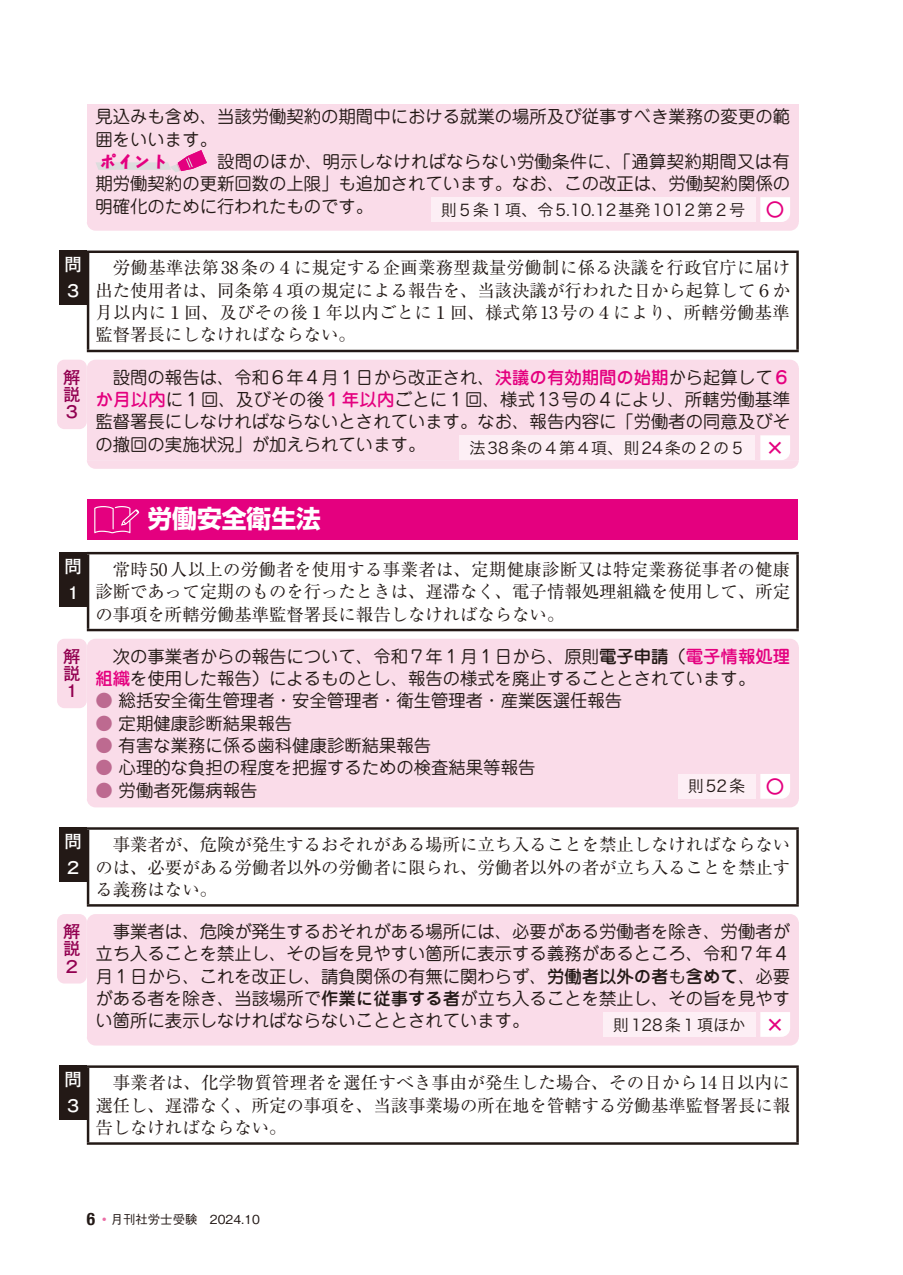
<style>
.page{position:relative;width:903px;height:1275px;background:#fff}
.page>*{position:absolute;margin:0;border:0;box-sizing:border-box;transform-origin:0 0}
.t1{font:700 24.85px "Shin Go Pro";color:#fff}
.t2{font:17.32px/22.4px "Jun 201 Pro";color:#231916;text-align:justify}
.t3{font:17.32px/22.4px "Ryumin Pro";color:#231916;text-align:justify}
.t4{font:700 17.32px/17.2px "Futo Go B101 Pro";color:#920050;text-align:justify}
.t5{font:700 17.32px/25.7px "Futo Go B101 Pro";color:#fff}
.t6{font:17.32px "DF Kaku Pop Std W9";color:#e4007f}
.t7{font:16.1px "Hira Kaku Pro W3";color:#231916}
.t8{font:500 12.42px "Gothic BBB Pro";color:#231916}
.s1{font-family:"Futo Go B101 Pro";font-weight:700;font-size:19.78px;color:#e4007f}
.s2{font-family:"Jun 34 Pro";font-weight:500;color:#e4007f}
.s3{font-family:"Jun 34 Pro";font-weight:500}
.s4{color:#bd6a90}
.s5{font-family:"Helvetica Neue";font-weight:700;font-stretch:condensed;font-size:17.32px}
.s6{color:#eb6ea6}
</style>
<div class="page">
<div style="left:87px;top:104px;width:712px;height:118px;background:#fadce9"></div>
<hr style="left:87px;top:251px;width:712px;height:2px;background:#231916">
<hr style="left:87px;top:253px;width:2px;height:97px;background:#231916">
<hr style="left:796px;top:253px;width:3px;height:97px;background:#231916">
<hr style="left:87px;top:350px;width:712px;height:2px;background:#231916">
<div style="left:87px;top:368px;width:712px;height:92px;background:#fadce9"></div>
<div style="left:87px;top:360px;width:712px;height:8px;background:#fadce9"></div>
<div style="left:87px;top:499px;width:711px;height:40px;background:#e4007f"></div>
<svg style="left:94px;top:506px;width:45px;height:27px"></svg>
<hr style="left:87px;top:552px;width:712px;height:2px;background:#231916">
<hr style="left:87px;top:554px;width:2px;height:75px;background:#231916">
<hr style="left:796px;top:554px;width:3px;height:75px;background:#231916">
<hr style="left:87px;top:629px;width:712px;height:2px;background:#231916">
<div style="left:87px;top:647px;width:712px;height:152px;background:#fadce9"></div>
<div style="left:87px;top:639px;width:712px;height:8px;background:#fadce9"></div>
<hr style="left:87px;top:827px;width:712px;height:3px;background:#231916">
<hr style="left:87px;top:830px;width:2px;height:74px;background:#231916">
<hr style="left:796px;top:830px;width:3px;height:74px;background:#231916">
<hr style="left:87px;top:904px;width:712px;height:3px;background:#231916">
<div style="left:87px;top:923px;width:712px;height:114px;background:#fadce9"></div>
<div style="left:87px;top:914px;width:712px;height:9px;background:#fadce9"></div>
<hr style="left:87px;top:1065px;width:712px;height:3px;background:#231916">
<hr style="left:87px;top:1068px;width:2px;height:74px;background:#231916">
<hr style="left:796px;top:1068px;width:3px;height:74px;background:#231916">
<hr style="left:87px;top:1142px;width:712px;height:3px;background:#231916">
<svg style="left:96px;top:150px;width:111px;height:22px"></svg>
<svg style="left:87px;top:197px;width:712px;height:34px"></svg>
<div style="left:431px;top:197px;width:324px;height:25px;background:#fdeff5"></div>
<div style="left:60px;top:251px;width:27px;height:54px;background:#231916"></div>
<div style="left:57px;top:360px;width:30px;height:69px;background:#fadce9;border-radius:7px"></div>
<svg style="left:87px;top:435px;width:712px;height:34px"></svg>
<div style="left:459px;top:435px;width:296px;height:25px;background:#fdeff5"></div>
<div style="left:60px;top:552px;width:27px;height:54px;background:#231916"></div>
<div style="left:57px;top:639px;width:30px;height:69px;background:#fadce9;border-radius:7px"></div>
<svg style="left:87px;top:774px;width:712px;height:33px"></svg>
<div style="left:678px;top:774px;width:77px;height:25px;background:#fdeff5"></div>
<div style="left:60px;top:827px;width:27px;height:55px;background:#231916"></div>
<div style="left:57px;top:914px;width:30px;height:69px;background:#fadce9;border-radius:7px"></div>
<svg style="left:87px;top:1012px;width:712px;height:33px"></svg>
<div style="left:603px;top:1012px;width:152px;height:25px;background:#fdeff5"></div>
<div style="left:60px;top:1065px;width:27px;height:55px;background:#231916"></div>
<p class="t2" style="left:95px;top:104px;width:696px">見込みも含め、当該労働契約の期間中における就業の場所及び従事すべき業務の変更の範</p>
<p class="t2" style="left:95px;top:126px;width:123px">囲をいいます。</p>
<p class="t2" style="left:217px;top:148px;width:574px">設問のほか、明示しなければならない労働条件に、「通算契約期間又は有</p>
<p class="t2" style="left:95px;top:171px;width:696px">期労働契約の更新回数の上限」も追加されています。なお、この改正は、労働契約関係の</p>
<p class="t2" style="left:95px;top:193px;width:279px">明確化のために行われたものです。</p>
<p class="t6" style="left:99px;top:153px;width:71px">ポイント</p>
<p class="t7" style="left:441px;top:195px;width:346px">則５条１項、令5.10.12基発1012第２号 <span class="s1">〇</span></p>
<p class="t5" style="left:64px;top:250px;width:17px">問<br>３</p>
<p class="t4" style="left:63px;top:366px;width:18px">解説３</p>
<p class="t3" style="left:95px;top:256px;width:696px;text-indent:17px">労働基準法第 38条の４に規定する企画業務型裁量労働制に係る決議を行政官庁に届け出た使用者は、同条第４項の規定による報告を、当該決議が行われた日から起算して６か月以内に１回、及びその後１年以内ごとに１回、様式第 13号の４により、所轄労働基準監督署長にしなければならない。</p>
<p class="t2" style="left:95px;top:364px;width:696px;text-indent:17px">設問の報告は、令和６年４月１日から改正され、<span class="s2">決議の有効期間の始期</span>から起算して<span class="s2">６か月以内</span>に１回、及びその後<span class="s2">１年以内</span>ごとに１回、様式13号の４により、所轄労働基準監督署長にしなければならないとされています。なお、報告内容に「労働者の同意及びその撤回の実施状況」が加えられています。</p>
<p class="t7" style="left:469px;top:433px;width:317px">法38条の４第４項、則24条の２の５ <span class="s1">×</span></p>
<p class="t5" style="left:64px;top:551px;width:17px">問<br>１</p>
<p class="t4" style="left:63px;top:645px;width:18px">解説１</p>
<p class="t5" style="left:64px;top:826px;width:17px">問<br>２</p>
<p class="t4" style="left:63px;top:921px;width:18px">解説２</p>
<h1 class="t1" style="left:147px;top:499px;width:175px">労働安全衛生法</h1>
<p class="t3" style="left:95px;top:557px;width:696px;text-indent:17px">常時 50人以上の労働者を使用する事業者は、定期健康診断又は特定業務従事者の健康診断であって定期のものを行ったときは、遅滞なく、電子情報処理組織を使用して、所定の事項を所轄労働基準監督署長に報告しなければならない。</p>
<p class="t2" style="left:95px;top:643px;width:696px;text-indent:17px">次の事業者からの報告について、令和７年１月１日から、原則<span class="s3">電子申請</span>（<span class="s2">電子情報処理組織</span>を使用した報告）によるものとし、報告の様式を廃止することとされています。</p>
<p class="t2" style="left:95px;top:688px;width:528px"><span class="s4">●</span> 総括安全衛生管理者・安全管理者・衛生管理者・産業医選任報告</p>
<p class="t2" style="left:95px;top:710px;width:198px"><span class="s4">●</span> 定期健康診断結果報告</p>
<p class="t2" style="left:95px;top:732px;width:337px"><span class="s4">●</span> 有害な業務に係る歯科健康診断結果報告</p>
<p class="t2" style="left:95px;top:755px;width:441px"><span class="s4">●</span> 心理的な負担の程度を把握するための検査結果等報告</p>
<p class="t2" style="left:95px;top:777px;width:164px"><span class="s4">●</span> 労働者死傷病報告</p>
<p class="t3" style="left:95px;top:832px;width:696px;text-indent:17px">事業者が、危険が発生するおそれがある場所に立ち入ることを禁止しなければならないのは、必要がある労働者以外の労働者に限られ、労働者以外の者が立ち入ることを禁止する義務はない。</p>
<p class="t2" style="left:95px;top:918px;width:696px;text-indent:17px">事業者は、危険が発生するおそれがある場所には、必要がある労働者を除き、労働者が立ち入ることを禁止し、その旨を見やすい箇所に表示する義務があるところ、令和７年４月１日から、これを改正し、請負関係の有無に関わらず、<span class="s3">労働者以外の者</span>も<span class="s3">含めて</span>、必要がある者を除き、当該場所で<span class="s3">作業に従事する者</span>が立ち入ることを禁止し、その旨を見やすい箇所に表示しなければならないこととされています。</p>
<p class="t7" style="left:688px;top:772px;width:99px">則52条 <span class="s1">〇</span></p>
<p class="t7" style="left:613px;top:1010px;width:174px">則128条１項ほか <span class="s1">×</span></p>
<p class="t5" style="left:64px;top:1065px;width:17px">問<br>３</p>
<p class="t3" style="left:95px;top:1070px;width:696px;text-indent:17px">事業者は、化学物質管理者を選任すべき事由が発生した場合、その日から 14日以内に選任し、遅滞なく、所定の事項を、当該事業場の所在地を管轄する労働基準監督署長に報告しなければならない。</p>
<p class="t8" style="left:87px;top:1209px;width:175px"><span class="s5">6</span> <span class="s6">◦</span>月刊社労士受験　2024.10</p>
</div>
